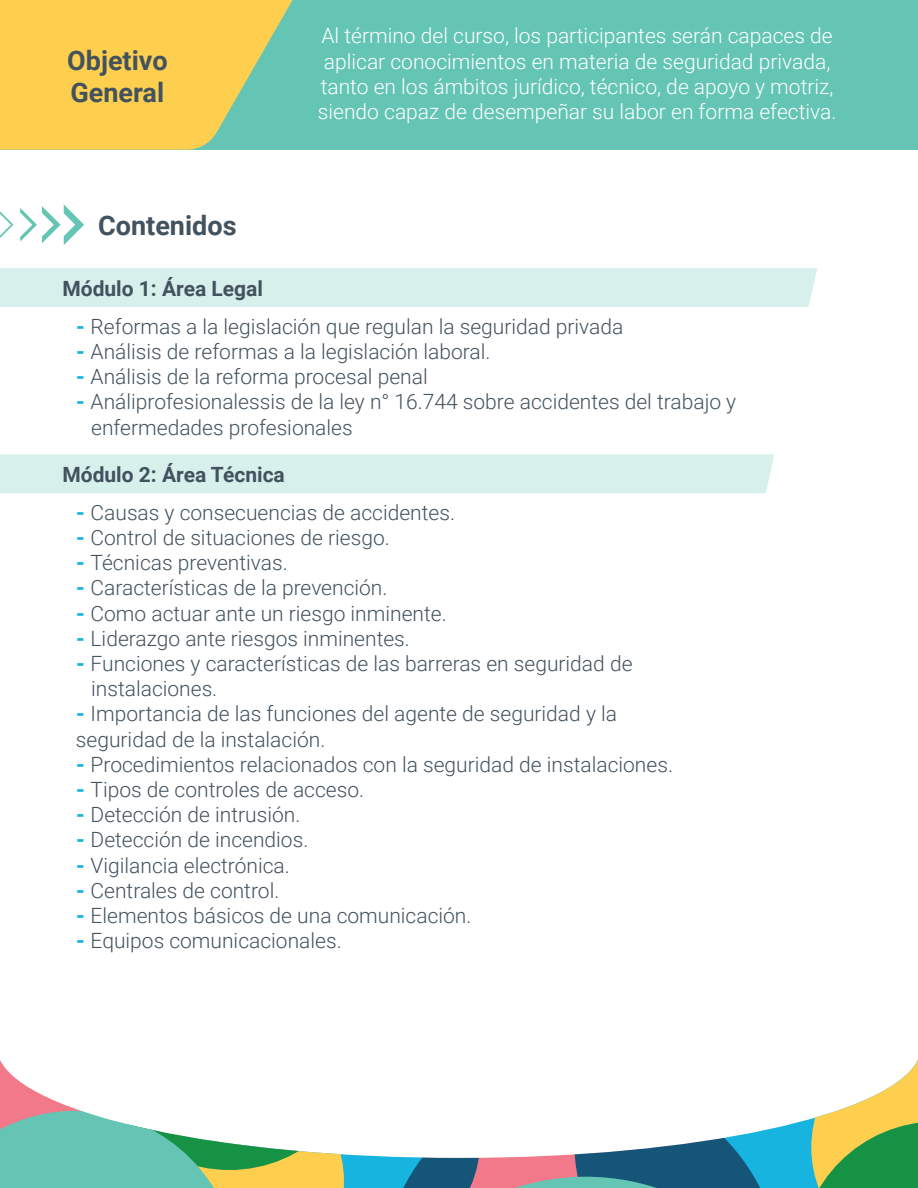
<style>
.page{position:relative;width:918px;height:1188px;background:#fff}
.page>*{position:absolute;margin:0;border:0;box-sizing:border-box;transform-origin:0 0}
.t1{font:700 27px/32.4px "Roboto";color:#42535e}
.t2{font:700 27px "Roboto";color:#42525e}
.t3{font:300 21px/25.2px "Roboto";color:#42525e}
.t4{font:300 21px/25.2px "Roboto";color:#fff}
.t5{font:700 21px "Roboto";color:#42525e}
.s1{font-weight:900;color:#17b4e0}
</style>
<div class="page">
<div style="left:0;top:0;width:918px;height:150px;background:#64c5b4"></div>
<svg style="left:0;top:0;width:293px;height:150px;fill:#fecf4f"></svg>
<svg style="left:0;top:1060px;width:918px;height:128px"></svg>
<div style="left:0;top:268px;width:817px;height:39px;background:#d8f0ec"></div>
<svg style="left:0;top:211px;width:13px;height:27px"></svg>
<svg style="left:20px;top:204px;width:64px;height:41px"></svg>
<div style="left:0;top:454px;width:774px;height:39px;background:#d8f0ec"></div>
<p class="t1" style="left:67px;top:43px;width:102px">Objetivo<br>General</p>
<p class="t2" style="left:98px;top:206px;width:140px">Contenidos</p>
<p class="t5" style="left:62px;top:274px;width:202px">Módulo 1: Área Legal</p>
<p class="t4" style="left:318px;top:22px;width:520px">Al término del curso, los participantes serán capaces de aplicar conocimientos en materia de seguridad privada, tanto en los ámbitos jurídico, técnico, de apoyo y motriz, siendo capaz de desempeñar su labor en forma efectiva.</p>
<p class="t3" style="left:76px;top:313px;width:549px"><span class="s1">-</span> Reformas a la legislación que regulan la seguridad privada</p>
<p class="t3" style="left:76px;top:338px;width:416px"><span class="s1">-</span> Análisis de reformas a la legislación laboral.</p>
<p class="t3" style="left:76px;top:363px;width:353px"><span class="s1">-</span> Análisis de la reforma procesal penal</p>
<p class="t3" style="left:91px;top:389px;width:647px;text-indent:-15px"><span class="s1">-</span> Análiprofesionalessis de la ley n° 16.744 sobre accidentes del trabajo y enfermedades profesionales</p>
<p class="t5" style="left:62px;top:460px;width:224px">Módulo 2: Área Técnica</p>
<p class="t3" style="left:76px;top:499px;width:381px"><span class="s1">-</span> Causas y consecuencias de accidentes.</p>
<p class="t3" style="left:76px;top:524px;width:315px"><span class="s1">-</span> Control de situaciones de riesgo.</p>
<p class="t3" style="left:76px;top:549px;width:213px"><span class="s1">-</span> Técnicas preventivas.</p>
<p class="t3" style="left:76px;top:575px;width:313px"><span class="s1">-</span> Características de la prevención.</p>
<p class="t3" style="left:76px;top:600px;width:372px"><span class="s1">-</span> Como actuar ante un riesgo inminente.</p>
<p class="t3" style="left:76px;top:625px;width:336px"><span class="s1">-</span> Liderazgo ante riesgos inminentes.</p>
<p class="t3" style="left:91px;top:650px;width:543px;text-indent:-15px"><span class="s1">-</span> Funciones y características de las barreras en seguridad de instalaciones.</p>
<p class="t3" style="left:76px;top:701px;width:543px"><span class="s1">-</span> Importancia de las funciones del agente de seguridad y la seguridad de la instalación.</p>
<p class="t3" style="left:76px;top:751px;width:599px"><span class="s1">-</span> Procedimientos relacionados con la seguridad de instalaciones.</p>
<p class="t3" style="left:76px;top:776px;width:290px"><span class="s1">-</span> Tipos de controles de acceso.</p>
<p class="t3" style="left:76px;top:801px;width:226px"><span class="s1">-</span> Detección de intrusión.</p>
<p class="t3" style="left:76px;top:827px;width:234px"><span class="s1">-</span> Detección de incendios.</p>
<p class="t3" style="left:76px;top:852px;width:215px"><span class="s1">-</span> Vigilancia electrónica.</p>
<p class="t3" style="left:76px;top:877px;width:205px"><span class="s1">-</span> Centrales de control.</p>
<p class="t3" style="left:76px;top:902px;width:397px"><span class="s1">-</span> Elementos básicos de una comunicación.</p>
<p class="t3" style="left:76px;top:927px;width:267px"><span class="s1">-</span> Equipos comunicacionales.</p>
</div>
